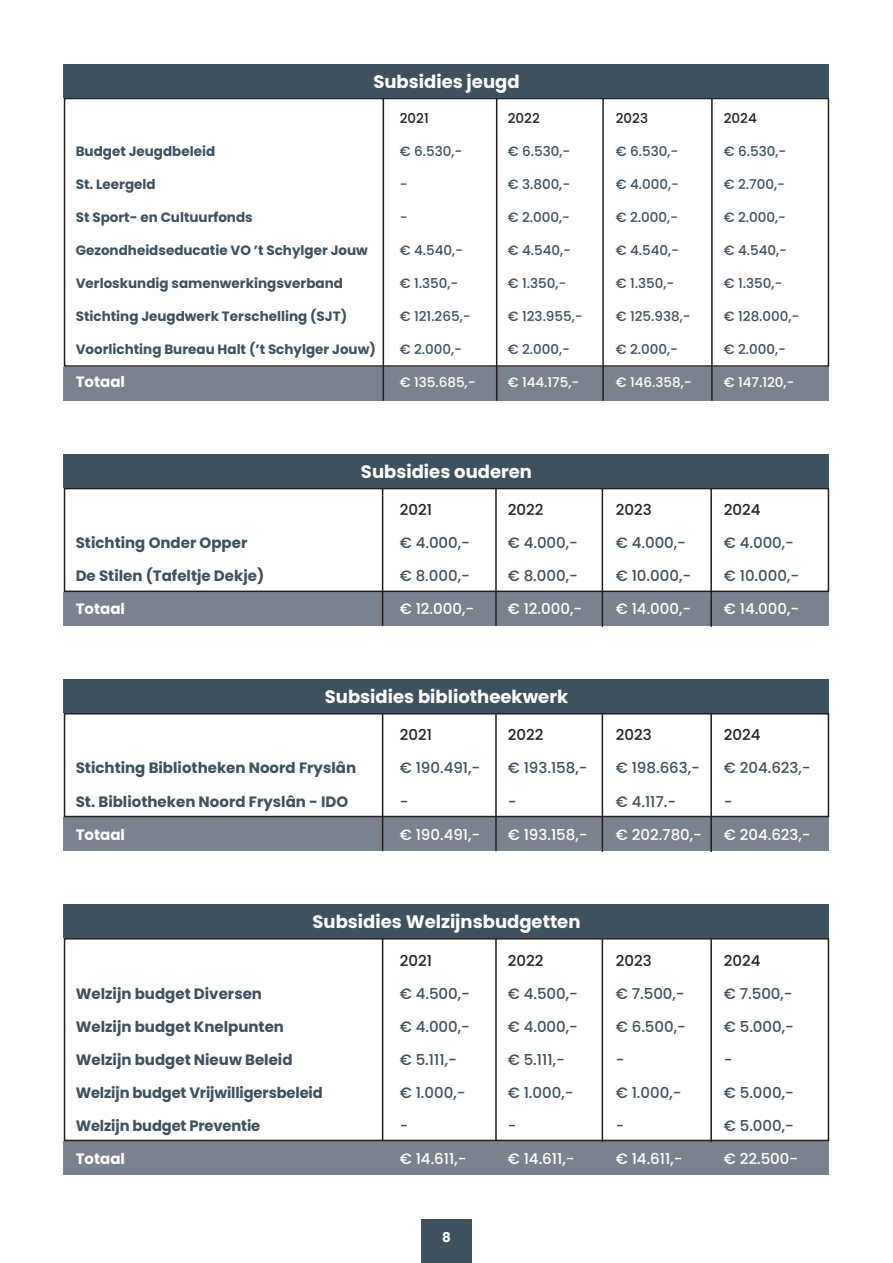
<style>
.page{position:relative;width:893px;height:1263px;background:#fff}
.page>*{position:absolute;margin:0;border:0;box-sizing:border-box;transform-origin:0 0}
.t1{font:700 18px "Poppins";color:#fff}
.t2{font:500 15px "Poppins";color:#3d515f}
.t3{font:700 15px "Poppins";color:#3d515f}
.t4{font:500 15px "Poppins";color:#fff}
.t5{font:500 15px "Poppins";color:#231f20}
.t6{font:700 15px "Poppins";color:#fff}
.t7{font:500 13.5px "Poppins";color:#3d515f}
.t8{font:700 13.5px "Poppins";color:#3d515f}
.t9{font:500 13.5px "Poppins";color:#fff}
.t10{font:500 13.5px "Poppins";color:#231f20}
.t11{font:700 13.5px "Poppins";color:#fff}
</style>
<div class="page">
<div style="left:421px;top:1219px;width:51px;height:44px;background:#3d515f"></div>
<div style="left:64px;top:592px;width:765px;height:34px;background:#7b828f"></div>
<div style="left:64px;top:817px;width:765px;height:34px;background:#7b828f"></div>
<div style="left:64px;top:1141px;width:765px;height:34px;background:#7b828f"></div>
<div style="left:64px;top:488px;width:765px;height:104px;border:2px solid #231f20"></div>
<div style="left:64px;top:713px;width:765px;height:104px;border:2px solid #231f20"></div>
<div style="left:64px;top:938px;width:765px;height:203px;border:2px solid #231f20"></div>
<div style="left:64px;top:454px;width:765px;height:34px;background:#3d515f"></div>
<div style="left:64px;top:679px;width:765px;height:34px;background:#3d515f"></div>
<div style="left:64px;top:904px;width:765px;height:34px;background:#3d515f"></div>
<hr style="left:382px;top:713px;width:1px;height:138px;background:#231f20">
<hr style="left:495px;top:713px;width:2px;height:138px;background:#231f20">
<hr style="left:602px;top:714px;width:1px;height:138px;background:#231f20">
<hr style="left:382px;top:488px;width:1px;height:138px;background:#231f20">
<hr style="left:495px;top:488px;width:2px;height:138px;background:#231f20">
<hr style="left:602px;top:489px;width:1px;height:138px;background:#231f20">
<hr style="left:710px;top:489px;width:2px;height:138px;background:#231f20">
<hr style="left:710px;top:714px;width:2px;height:138px;background:#231f20">
<hr style="left:382px;top:938px;width:1px;height:203px;background:#231f20">
<hr style="left:495px;top:938px;width:2px;height:203px;background:#231f20">
<hr style="left:602px;top:939px;width:1px;height:203px;background:#231f20">
<hr style="left:710px;top:939px;width:2px;height:203px;background:#231f20">
<div style="left:64px;top:367px;width:765px;height:34px;background:#7b828f"></div>
<div style="left:64px;top:98px;width:765px;height:269px;border:2px solid #231f20"></div>
<div style="left:64px;top:64px;width:765px;height:34px;background:#3d515f"></div>
<hr style="left:383px;top:98px;width:1px;height:303px;background:#231f20">
<hr style="left:496px;top:98px;width:1px;height:303px;background:#231f20">
<hr style="left:602px;top:99px;width:2px;height:302px;background:#231f20">
<hr style="left:711px;top:99px;width:2px;height:302px;background:#231f20">
<p class="t1" style="left:373px;top:71px;width:148px">Subsidies jeugd</p>
<p class="t10" style="left:400px;top:111px;width:30px">2021</p>
<p class="t10" style="left:508px;top:111px;width:34px">2022</p>
<p class="t10" style="left:616px;top:111px;width:34px">2023</p>
<p class="t10" style="left:724px;top:111px;width:34px">2024</p>
<p class="t8" style="left:76px;top:144px;width:141px">Budget Jeugdbeleid</p>
<p class="t7" style="left:400px;top:144px;width:64px">€ 6.530,-</p>
<p class="t7" style="left:508px;top:144px;width:64px">€ 6.530,-</p>
<p class="t7" style="left:616px;top:144px;width:64px">€ 6.530,-</p>
<p class="t7" style="left:724px;top:144px;width:64px">€ 6.530,-</p>
<p class="t8" style="left:76px;top:177px;width:81px">St. Leergeld</p>
<p class="t7" style="left:400px;top:177px;width:9px">-</p>
<p class="t7" style="left:508px;top:177px;width:64px">€ 3.800,-</p>
<p class="t7" style="left:616px;top:177px;width:65px">€ 4.000,-</p>
<p class="t7" style="left:724px;top:177px;width:63px">€ 2.700,-</p>
<p class="t8" style="left:76px;top:210px;width:179px">St Sport- en Cultuurfonds</p>
<p class="t7" style="left:400px;top:210px;width:9px">-</p>
<p class="t7" style="left:508px;top:210px;width:64px">€ 2.000,-</p>
<p class="t7" style="left:616px;top:210px;width:64px">€ 2.000,-</p>
<p class="t7" style="left:724px;top:210px;width:64px">€ 2.000,-</p>
<p class="t8" style="left:76px;top:243px;width:294px">Gezondheidseducatie VO ’t Schylger Jouw</p>
<p class="t7" style="left:400px;top:243px;width:65px">€ 4.540,-</p>
<p class="t7" style="left:508px;top:243px;width:65px">€ 4.540,-</p>
<p class="t7" style="left:616px;top:243px;width:65px">€ 4.540,-</p>
<p class="t7" style="left:724px;top:243px;width:65px">€ 4.540,-</p>
<p class="t8" style="left:76px;top:276px;width:269px">Verloskundig samenwerkingsverband</p>
<p class="t7" style="left:400px;top:276px;width:60px">€ 1.350,-</p>
<p class="t7" style="left:508px;top:276px;width:60px">€ 1.350,-</p>
<p class="t7" style="left:616px;top:276px;width:60px">€ 1.350,-</p>
<p class="t7" style="left:724px;top:276px;width:60px">€ 1.350,-</p>
<p class="t8" style="left:76px;top:309px;width:273px">Stichting Jeugdwerk Terschelling (SJT)</p>
<p class="t7" style="left:400px;top:309px;width:72px">€ 121.265,-</p>
<p class="t7" style="left:508px;top:309px;width:76px">€ 123.955,-</p>
<p class="t7" style="left:616px;top:309px;width:76px">€ 125.938,-</p>
<p class="t7" style="left:724px;top:309px;width:77px">€ 128.000,-</p>
<p class="t8" style="left:76px;top:342px;width:302px">Voorlichting Bureau Halt (’t Schylger Jouw)</p>
<p class="t7" style="left:400px;top:342px;width:64px">€ 2.000,-</p>
<p class="t7" style="left:508px;top:342px;width:64px">€ 2.000,-</p>
<p class="t7" style="left:616px;top:342px;width:64px">€ 2.000,-</p>
<p class="t7" style="left:724px;top:342px;width:64px">€ 2.000,-</p>
<p class="t6" style="left:76px;top:373px;width:51px">Totaal</p>
<p class="t9" style="left:400px;top:375px;width:77px">€ 135.685,-</p>
<p class="t9" style="left:508px;top:375px;width:73px">€ 144.175,-</p>
<p class="t9" style="left:616px;top:375px;width:77px">€ 146.358,-</p>
<p class="t9" style="left:724px;top:375px;width:72px">€ 147.120,-</p>
<p class="t1" style="left:361px;top:461px;width:173px">Subsidies ouderen</p>
<p class="t5" style="left:400px;top:501px;width:34px">2021</p>
<p class="t5" style="left:508px;top:501px;width:37px">2022</p>
<p class="t5" style="left:616px;top:501px;width:37px">2023</p>
<p class="t5" style="left:724px;top:501px;width:38px">2024</p>
<p class="t3" style="left:76px;top:534px;width:173px">Stichting Onder Opper</p>
<p class="t2" style="left:400px;top:534px;width:72px">€ 4.000,-</p>
<p class="t2" style="left:508px;top:534px;width:72px">€ 4.000,-</p>
<p class="t2" style="left:616px;top:534px;width:72px">€ 4.000,-</p>
<p class="t2" style="left:724px;top:534px;width:72px">€ 4.000,-</p>
<p class="t3" style="left:76px;top:567px;width:190px">De Stilen (Tafeltje Dekje)</p>
<p class="t2" style="left:400px;top:567px;width:72px">€ 8.000,-</p>
<p class="t2" style="left:508px;top:567px;width:72px">€ 8.000,-</p>
<p class="t2" style="left:616px;top:567px;width:77px">€ 10.000,-</p>
<p class="t2" style="left:724px;top:567px;width:77px">€ 10.000,-</p>
<p class="t6" style="left:76px;top:600px;width:51px">Totaal</p>
<p class="t4" style="left:400px;top:600px;width:76px">€ 12.000,-</p>
<p class="t4" style="left:508px;top:600px;width:76px">€ 12.000,-</p>
<p class="t4" style="left:616px;top:600px;width:77px">€ 14.000,-</p>
<p class="t4" style="left:724px;top:600px;width:77px">€ 14.000,-</p>
<p class="t1" style="left:325px;top:687px;width:245px">Subsidies bibliotheekwerk</p>
<p class="t5" style="left:400px;top:726px;width:34px">2021</p>
<p class="t5" style="left:508px;top:726px;width:37px">2022</p>
<p class="t5" style="left:616px;top:726px;width:37px">2023</p>
<p class="t5" style="left:724px;top:726px;width:38px">2024</p>
<p class="t3" style="left:76px;top:759px;width:282px">Stichting Bibliotheken Noord Fryslân</p>
<p class="t2" style="left:400px;top:759px;width:82px">€ 190.491,-</p>
<p class="t2" style="left:508px;top:759px;width:81px">€ 193.158,-</p>
<p class="t2" style="left:616px;top:759px;width:86px">€ 198.663,-</p>
<p class="t2" style="left:724px;top:759px;width:88px">€ 204.623,-</p>
<p class="t3" style="left:76px;top:792px;width:274px">St. Bibliotheken Noord Fryslân - IDO</p>
<p class="t2" style="left:400px;top:792px;width:10px">-</p>
<p class="t2" style="left:508px;top:792px;width:10px">-</p>
<p class="t2" style="left:616px;top:792px;width:62px">€ 4.117.-</p>
<p class="t2" style="left:724px;top:792px;width:10px">-</p>
<p class="t6" style="left:76px;top:825px;width:51px">Totaal</p>
<p class="t4" style="left:400px;top:825px;width:82px">€ 190.491,-</p>
<p class="t4" style="left:508px;top:825px;width:81px">€ 193.158,-</p>
<p class="t4" style="left:616px;top:825px;width:88px">€ 202.780,-</p>
<p class="t4" style="left:724px;top:825px;width:88px">€ 204.623,-</p>
<p class="t1" style="left:312px;top:912px;width:270px">Subsidies Welzijnsbudgetten</p>
<p class="t5" style="left:400px;top:951px;width:34px">2021</p>
<p class="t5" style="left:508px;top:951px;width:37px">2022</p>
<p class="t5" style="left:616px;top:951px;width:37px">2023</p>
<p class="t5" style="left:724px;top:951px;width:38px">2024</p>
<p class="t3" style="left:76px;top:984px;width:188px">Welzijn budget Diversen</p>
<p class="t2" style="left:400px;top:984px;width:72px">€ 4.500,-</p>
<p class="t2" style="left:508px;top:984px;width:72px">€ 4.500,-</p>
<p class="t2" style="left:616px;top:984px;width:70px">€ 7.500,-</p>
<p class="t2" style="left:724px;top:984px;width:70px">€ 7.500,-</p>
<p class="t3" style="left:76px;top:1017px;width:210px">Welzijn budget Knelpunten</p>
<p class="t2" style="left:400px;top:1017px;width:72px">€ 4.000,-</p>
<p class="t2" style="left:508px;top:1017px;width:72px">€ 4.000,-</p>
<p class="t2" style="left:616px;top:1017px;width:72px">€ 6.500,-</p>
<p class="t2" style="left:724px;top:1017px;width:72px">€ 5.000,-</p>
<p class="t3" style="left:76px;top:1050px;width:218px">Welzijn budget Nieuw Beleid</p>
<p class="t2" style="left:400px;top:1050px;width:59px">€ 5.111,-</p>
<p class="t2" style="left:508px;top:1050px;width:59px">€ 5.111,-</p>
<p class="t2" style="left:616px;top:1050px;width:10px">-</p>
<p class="t2" style="left:724px;top:1050px;width:10px">-</p>
<p class="t3" style="left:76px;top:1083px;width:249px">Welzijn budget Vrijwilligersbeleid</p>
<p class="t2" style="left:400px;top:1083px;width:67px">€ 1.000,-</p>
<p class="t2" style="left:508px;top:1083px;width:67px">€ 1.000,-</p>
<p class="t2" style="left:616px;top:1083px;width:67px">€ 1.000,-</p>
<p class="t2" style="left:724px;top:1083px;width:72px">€ 5.000,-</p>
<p class="t3" style="left:76px;top:1116px;width:186px">Welzijn budget Preventie</p>
<p class="t2" style="left:400px;top:1116px;width:10px">-</p>
<p class="t2" style="left:508px;top:1116px;width:10px">-</p>
<p class="t2" style="left:616px;top:1116px;width:10px">-</p>
<p class="t2" style="left:724px;top:1116px;width:72px">€ 5.000,-</p>
<p class="t6" style="left:76px;top:1149px;width:51px">Totaal</p>
<p class="t4" style="left:400px;top:1149px;width:68px">€ 14.611,-</p>
<p class="t4" style="left:508px;top:1149px;width:68px">€ 14.611,-</p>
<p class="t4" style="left:616px;top:1149px;width:68px">€ 14.611,-</p>
<p class="t4" style="left:724px;top:1149px;width:76px">€ 22.500-</p>
<p class="t11" style="left:442px;top:1230px;width:10px">8</p>
</div>
